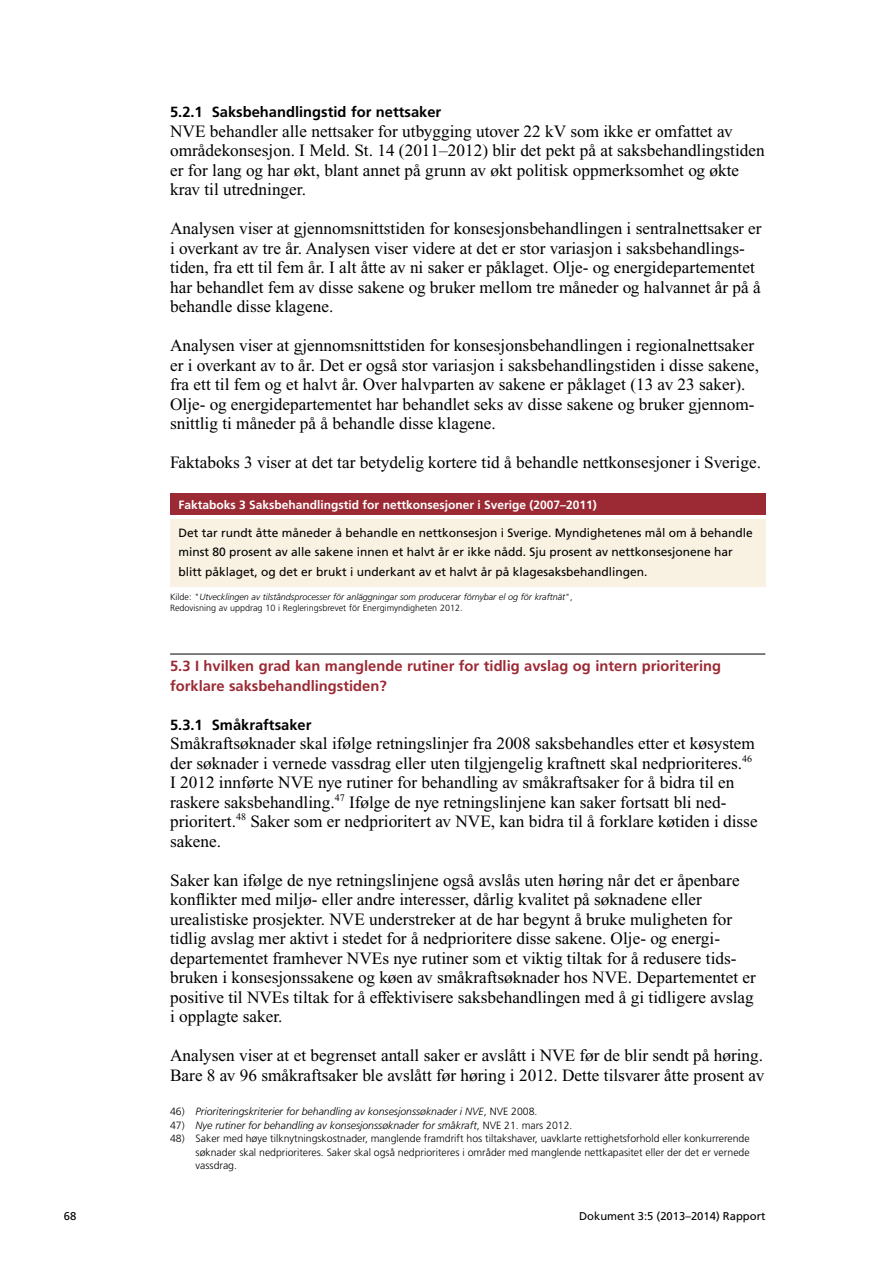
<style>
.page{position:relative;width:893px;height:1263px;background:#fff}
.page>*{position:absolute;margin:0;border:0;box-sizing:border-box;transform-origin:0 0}
.Brødtekst{font:17.25px/19.5px "Times New Roman PS Std";color:#000}
.t1{font:700 14.7px/19.5px "Frutiger LT Std";color:#9c2a34}
.t2{font:700 14.7px "Frutiger LT Std";color:#000}
.Tekst_i_boks{font:12px/19.5px "Frutiger LT Std";color:#000}
.Tekstbokstittel{font:700 12px "Frutiger LT Std";color:#fff}
.t3{font:11.25px "Frutiger LT Std";color:#000}
.Fotnoter{font:300 10.5px/13.5px "Frutiger LT Std";color:#000;text-align:justify}
.Fotnoter-2{font:italic 300 10.5px "Frutiger LT Std";color:#000}
.Kildehenvisning{font:italic 300 9px/10.8px "Frutiger LT Std";color:#000}
.s1{font-style:normal}
</style>
<div class="page">
<hr style="left:170px;top:654px;width:595px;height:1px;background:#000">
<div style="left:170px;top:494px;width:595px;height:21px;background:#9c2a34"></div>
<div style="left:170px;top:519px;width:595px;height:67px;background:#f9f1e1"></div>
<p class="t2" style="left:170px;top:104px;width:273px">5.2.1 Saksbehandlingstid for nettsaker</p>
<p class="Brødtekst" style="left:170px;top:121px;width:596px">NVE behandler alle nettsaker for utbygging utover 22 kV som ikke er omfattet av områdekonsesjon. I Meld. St. 14 (2011–2012) blir det pekt på at saksbehandlingstiden er for lang og har økt, blant annet på grunn av økt politisk oppmerksomhet og økte krav til utredninger.</p>
<p class="Brødtekst" style="left:170px;top:219px;width:593px">Analysen viser at gjennomsnittstiden for konsesjonsbehandlingen i sentralnettsaker er i overkant av tre år. Analysen viser videre at det er stor variasjon i saksbehandlings&shy;tiden, fra ett til fem år. I alt åtte av ni saker er påklaget. Olje- og energidepartementet har behandlet fem av disse sakene og bruker mellom tre måneder og halvannet år på å behandle disse klagene.</p>
<p class="Brødtekst" style="left:170px;top:336px;width:591px">Analysen viser at gjennomsnittstiden for konsesjonsbehandlingen i regionalnettsaker er i overkant av to år. Det er også stor variasjon i saksbehandlingstiden i disse sakene, fra ett til fem og et halvt år. Over halvparten av sakene er påklaget (13 av 23 saker).<br>Olje- og energidepartementet har behandlet seks av disse sakene og bruker gjennom&shy;snittlig ti måneder på å behandle disse klagene.</p>
<p class="Brødtekst" style="left:170px;top:453px;width:592px">Faktaboks 3 viser at det tar betydelig kortere tid å behandle nettkonsesjoner i Sverige.</p>
<p class="Tekstbokstittel" style="left:179px;top:498px;width:420px">Faktaboks 3 Saksbehandlingstid for nettkonsesjoner i Sverige (2007–2011)</p>
<p class="Tekst_i_boks" style="left:179px;top:523px;width:576px">Det tar rundt åtte måneder å behandle en nettkonsesjon i Sverige. Myndighetenes mål om å behandle minst 80 prosent av alle sakene innen et halvt år er ikke nådd. Sju prosent av nettkonsesjonene har blitt påklaget, og det er brukt i underkant av et halvt år på klagesaksbehandlingen.</p>
<p class="Kildehenvisning" style="left:170px;top:591px;width:404px"><span class="s1">Kilde: "</span>Utvecklingen av tilståndsprocesser för anläggningar som producerar förnybar el og för kraftnät<span class="s1">",<br>Redovisning av uppdrag 10 i Regleringsbrevet för Energimyndigheten 2012.</span></p>
<p class="t1" style="left:170px;top:656px;width:552px">5.3 I hvilken grad kan manglende rutiner for tidlig avslag og intern prioritering forklare saksbehandlingstiden?</p>
<p class="t2" style="left:170px;top:716px;width:143px">5.3.1 Småkraftsaker</p>
<p class="Brødtekst" style="left:170px;top:734px;width:589px">Småkraftsøknader skal ifølge retningslinjer fra 2008 saksbehandles etter et køsystem der søknader i vernede vassdrag eller uten tilgjengelig kraftnett skal nedprioriteres.<sup>46<br></sup>I 2012 innførte NVE nye rutiner for behandling av småkraftsaker for å bidra til en raskere saksbehandling.<sup>47</sup> Ifølge de nye retningslinjene kan saker fortsatt bli ned&shy;prioritert.<sup>48</sup> Saker som er nedprioritert av NVE, kan bidra til å forklare køtiden i disse sakene.</p>
<p class="Brødtekst" style="left:170px;top:870px;width:587px">Saker kan ifølge de nye retningslinjene også avslås uten høring når det er åpenbare konflikter med miljø- eller andre interesser, dårlig kvalitet på søknadene eller urealistiske prosjekter. NVE understreker at de har begynt å bruke muligheten for tidlig avslag mer aktivt i stedet for å nedprioritere disse sakene. Olje- og energi&shy;departementet framhever NVEs nye rutiner som et viktig tiltak for å redusere tids&shy;bruken i konsesjonssakene og køen av småkraftsøknader hos NVE. Departementet er positive til NVEs tiltak for å effektivisere saksbehandlingen med å gi tidligere avslag i opplagte saker.</p>
<p class="Brødtekst" style="left:170px;top:1046px;width:596px">Analysen viser at et begrenset antall saker er avslått i NVE før de blir sendt på høring.<br>Bare 8 av 96 småkraftsaker ble avslått før høring i 2012. Dette tilsvarer åtte prosent av</p>
<p class="Fotnoter-2" style="left:170px;top:1106px;width:369px"><span class="s1">46)</span> Prioriteringskriterier for behandling av konsesjonssøknader i NVE<span class="s1">, NVE 2008.</span></p>
<p class="Fotnoter-2" style="left:170px;top:1119px;width:404px"><span class="s1">47)</span> Nye rutiner for behandling av konsesjonssøknader for småkraft<span class="s1">, NVE 21. mars 2012.</span></p>
<p class="Fotnoter" style="left:196px;top:1132px;width:556px;text-indent:-26px">48) Saker med høye tilknytningskostnader, manglende framdrift hos tiltakshaver, uavklarte rettighetsforhold eller konkurrerende søknader skal nedprioriteres. Saker skal også nedprioriteres i områder med manglende nettkapasitet eller der det er vernede vassdrag.</p>
<p class="t3" style="left:64px;top:1210px;width:14px">68</p>
<p class="t3" style="left:579px;top:1210px;width:188px">Dokument 3:5 (2013–2014) Rapport</p>
</div>
